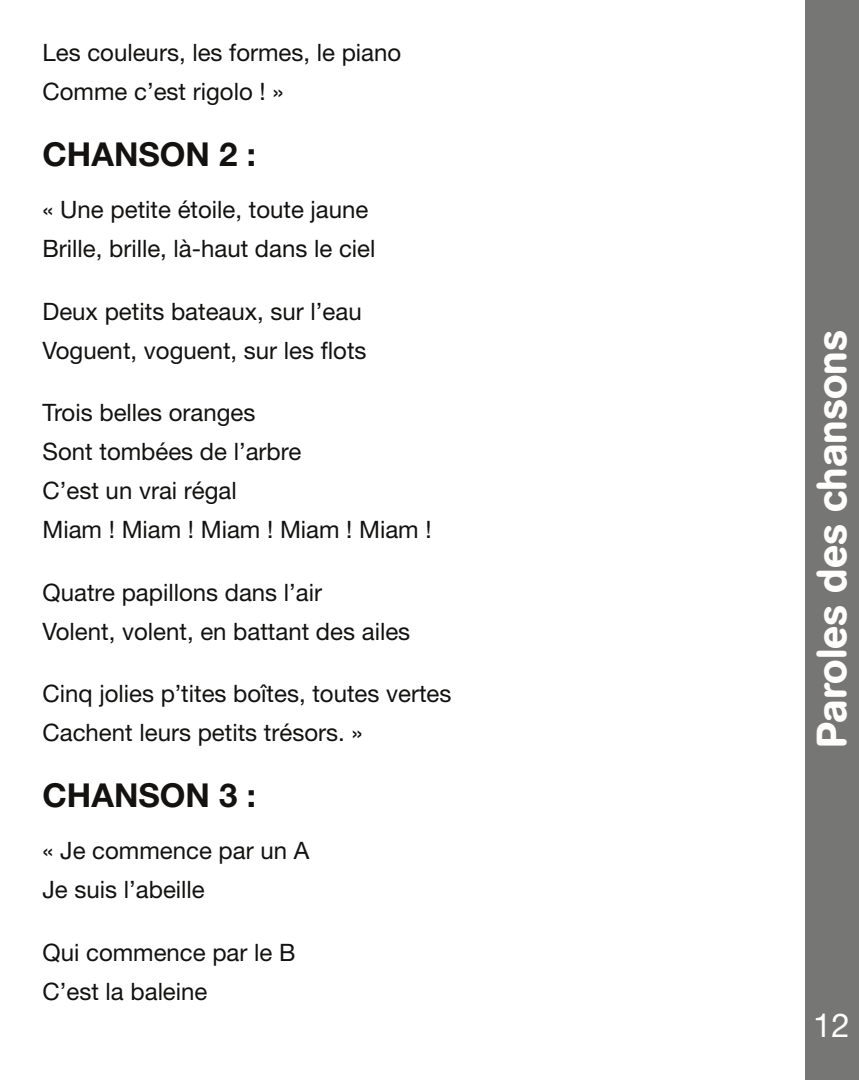
<style>
.page{position:relative;width:859px;height:1080px;background:#fff}
.page>*{position:absolute;margin:0;border:0;box-sizing:border-box;transform-origin:0 0}
.t1{font:500 42px "AG Book Rounded";color:#fffefd}
.t2{font:700 33px "Helvetica Neue";color:#131211}
.t3{font:33px "Helvetica Neue";color:#fffefd}
.t4{font:24px/39px "Helvetica Neue";color:#131211}
</style>
<div class="page">
<div style="left:805px;top:0;width:54px;height:1080px;background:#767675"></div>
<p class="t4" style="left:43px;top:33px;width:360px">Les couleurs, les formes, le piano<br>Comme c’est rigolo ! »</p>
<h2 class="t2" style="left:43px;top:133px;width:49px">CHANSON</h2>
<h2 class="t2" style="left:219px;top:133px;width:38px">2 :</h2>
<p class="t4" style="left:43px;top:190px;width:334px">« Une petite étoile, toute jaune<br>Brille, brille, là-haut dans le ciel</p>
<p class="t4" style="left:43px;top:291px;width:326px">Deux petits bateaux, sur l’eau<br>Voguent, voguent, sur les flots</p>
<p class="t4" style="left:43px;top:393px;width:391px">Trois belles oranges<br>Sont tombées de l’arbre<br>C’est un vrai régal<br>Miam ! Miam ! Miam ! Miam ! Miam !</p>
<p class="t4" style="left:43px;top:572px;width:369px">Quatre papillons dans l’air<br>Volent, volent, en battant des ailes</p>
<p class="t4" style="left:43px;top:674px;width:410px">Cinq jolies p’tites boîtes, toutes vertes<br>Cachent leurs petits trésors. »</p>
<h2 class="t2" style="left:43px;top:774px;width:49px">CHANSON</h2>
<h2 class="t2" style="left:219px;top:774px;width:38px">3 :</h2>
<p class="t4" style="left:43px;top:831px;width:268px">« Je commence par un A<br>Je suis l’abeille</p>
<p class="t4" style="left:43px;top:932px;width:254px">Qui commence par le B<br>C’est la baleine</p>
<h1 class="t1" style="left:807px;top:748px;width:419px;rotate:-90deg">Paroles des chansons</h1>
<h2 class="t3" style="left:813px;top:1006px;width:38px">12</h2>
</div>
